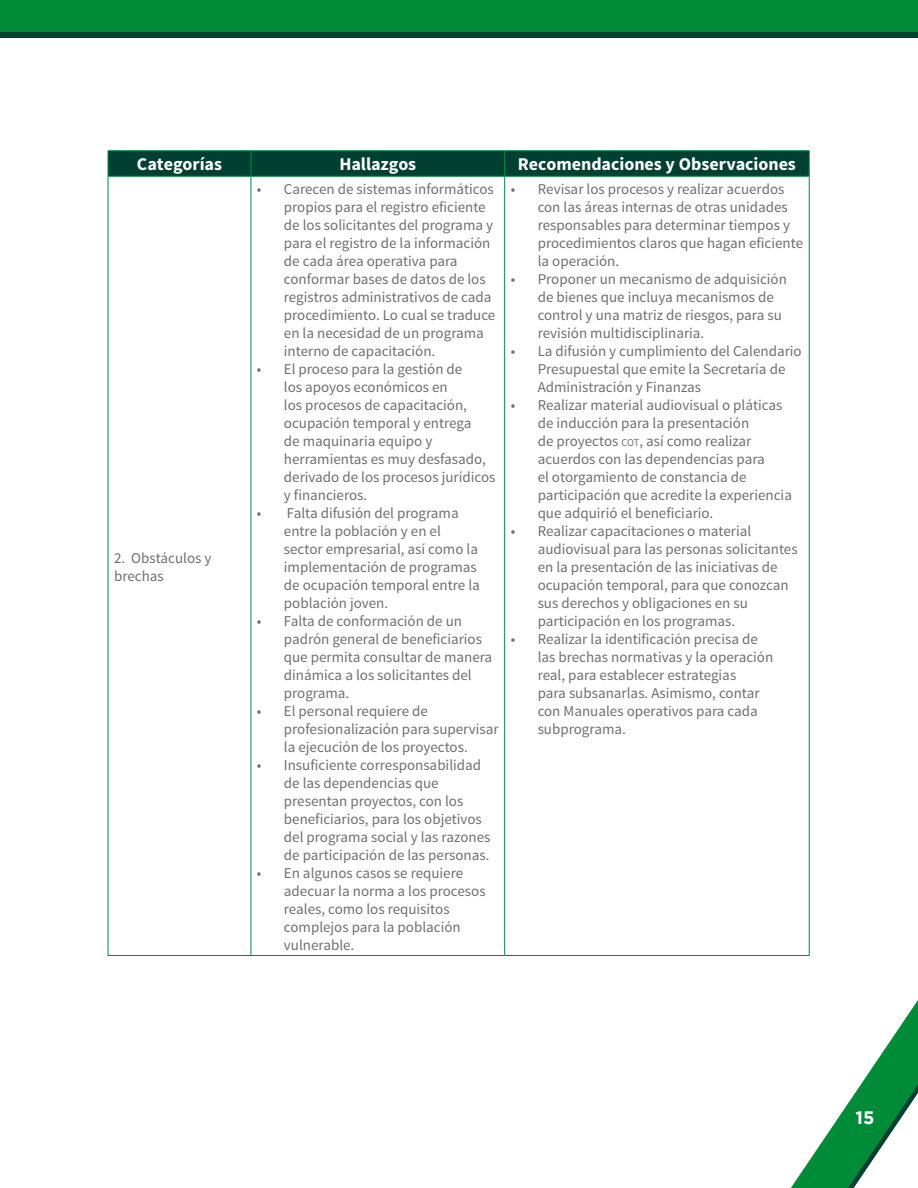
<style>
.page{position:relative;width:918px;height:1188px;background:#fff}
.page>*{position:absolute;margin:0;border:0;box-sizing:border-box;transform-origin:0 0}
.t1{font:700 18px "Source Sans Pro";color:#fff}
.t2{font:700 18px "Gotham";color:#fff}
.t3{font:15px/18px "Source Sans Pro";color:#706f6f}
.s1{font-size:10.5px}
</style>
<div class="page">
<svg style="left:791px;top:1000px;width:127px;height:188px"></svg>
<div style="left:0;top:0;width:918px;height:35px;background:#008b39"></div>
<div style="left:0;top:32px;width:918px;height:5px;background:#004032"></div>
<hr style="left:108px;top:150px;width:143px;height:1px;background:#008b39">
<hr style="left:251px;top:150px;width:254px;height:1px;background:#008b39">
<hr style="left:505px;top:150px;width:305px;height:1px;background:#008b39">
<svg style="left:108px;top:151px;width:702px;height:25px;background:#004132"></svg>
<hr style="left:108px;top:176px;width:143px;height:1px;background:#008b39">
<hr style="left:251px;top:176px;width:254px;height:1px;background:#008b39">
<hr style="left:505px;top:176px;width:305px;height:1px;background:#008b39">
<hr style="left:108px;top:177px;width:1px;height:778px;background:#008b39">
<hr style="left:108px;top:955px;width:143px;height:1px;background:#008b39">
<hr style="left:251px;top:177px;width:1px;height:778px;background:#008b39">
<hr style="left:504px;top:177px;width:1px;height:778px;background:#008b39">
<hr style="left:809px;top:177px;width:1px;height:778px;background:#008b39">
<hr style="left:251px;top:955px;width:254px;height:1px;background:#008b39">
<hr style="left:505px;top:955px;width:305px;height:1px;background:#008b39">
<p class="t1" style="left:137px;top:153px;width:87px">Categorías</p>
<p class="t1" style="left:339px;top:153px;width:78px">Hallazgos</p>
<p class="t1" style="left:518px;top:153px;width:280px">Recomendaciones y Observaciones</p>
<p class="t3" style="left:114px;top:549px;width:99px">2. Obstáculos y brechas</p>
<p class="t3" style="left:284px;top:180px;width:213px;text-indent:-27px">• Carecen de sistemas informáticos propios para el registro eficiente de los solicitantes del programa y para el registro de la información de cada área operativa para conformar bases de datos de los registros administrativos de cada procedimiento. Lo cual se traduce en la necesidad de un programa interno de capacitación.</p>
<p class="t3" style="left:284px;top:360px;width:213px;text-indent:-27px">• El proceso para la gestión de<br>los apoyos económicos en<br>los procesos de capacitación, ocupación temporal y entrega<br>de maquinaria equipo y herramientas es muy desfasado, derivado de los procesos jurídicos y financieros.</p>
<p class="t3" style="left:284px;top:504px;width:197px;text-indent:-27px">• Falta difusión del programa entre la población y en el sector empresarial, así como la implementación de programas de ocupación temporal entre la población joven.</p>
<p class="t3" style="left:284px;top:612px;width:210px;text-indent:-27px">• Falta de conformación de un padrón general de beneficiarios que permita consultar de manera dinámica a los solicitantes del programa.</p>
<p class="t3" style="left:284px;top:702px;width:216px;text-indent:-27px">• El personal requiere de profesionalización para supervisar la ejecución de los proyectos.</p>
<p class="t3" style="left:284px;top:756px;width:208px;text-indent:-27px">• Insuficiente corresponsabilidad de las dependencias que presentan proyectos, con los beneficiarios, para los objetivos del programa social y las razones de participación de las personas.</p>
<p class="t3" style="left:284px;top:864px;width:203px;text-indent:-27px">• En algunos casos se requiere adecuar la norma a los procesos reales, como los requisitos complejos para la población vulnerable.</p>
<p class="t3" style="left:538px;top:180px;width:267px;text-indent:-27px">• Revisar los procesos y realizar acuerdos con las áreas internas de otras unidades responsables para determinar tiempos y procedimientos claros que hagan eficiente la operación.</p>
<p class="t3" style="left:538px;top:270px;width:251px;text-indent:-27px">• Proponer un mecanismo de adquisición de bienes que incluya mecanismos de control y una matriz de riesgos, para su revisión multidisciplinaria.</p>
<p class="t3" style="left:538px;top:342px;width:266px;text-indent:-27px">• La difusión y cumplimiento del Calendario<br>Presupuestal que emite la Secretaría de<br>Administración y Finanzas</p>
<p class="t3" style="left:538px;top:396px;width:256px;text-indent:-27px">• Realizar material audiovisual o pláticas de inducción para la presentación<br>de proyectos <span class="s1">cot</span>, así como realizar acuerdos con las dependencias para<br>el otorgamiento de constancia de participación que acredite la experiencia que adquirió el beneficiario.</p>
<p class="t3" style="left:538px;top:522px;width:261px;text-indent:-27px">• Realizar capacitaciones o material audiovisual para las personas solicitantes en la presentación de las iniciativas de ocupación temporal, para que conozcan sus derechos y obligaciones en su participación en los programas.</p>
<p class="t3" style="left:538px;top:630px;width:237px;text-indent:-27px">• Realizar la identificación precisa de las brechas normativas y la operación real, para establecer estrategias<br>para subsanarlas. Asimismo, contar con Manuales operativos para cada subprograma.</p>
<p class="t2" style="left:856px;top:1107px;width:20px">15</p>
</div>
